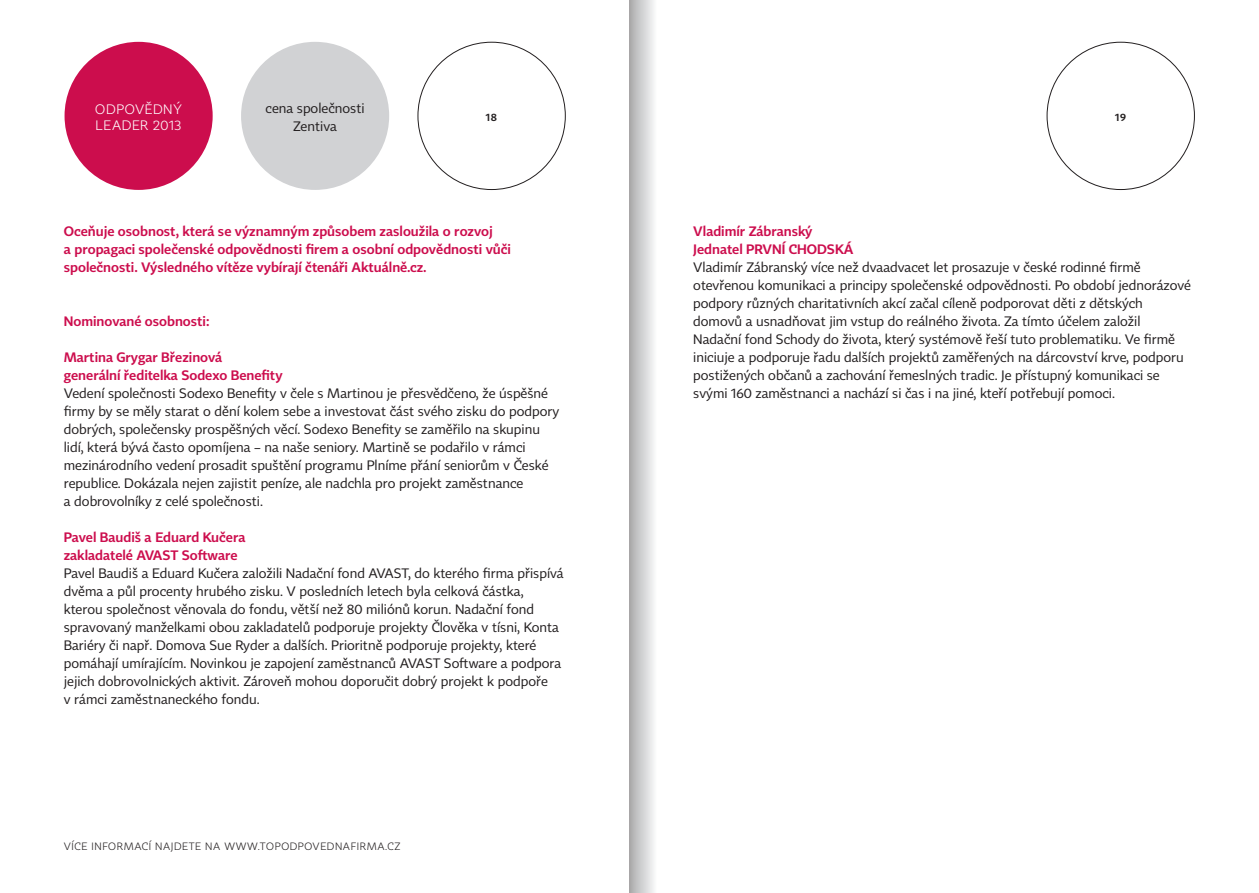
<style>
.page{position:relative;width:1259px;height:893px;background:#fff}
.page>*{position:absolute;margin:0;border:0;box-sizing:border-box;transform-origin:0 0}
.text{font:13.5px/18px "Tabac Sans";color:#231f20}
.projekt{font:300 13.5px/18px "Tabac Sans";color:#cc0d4d}
.samolepky{font:300 13.5px/16.5px "Tabac Sans";letter-spacing:.05em;color:#fff}
.text-2{font:300 10.5px "Tabac Sans";letter-spacing:.06em;color:#231f20}
.text-3{font:300 10.5px "Tabac Sans";color:#231f20}
</style>
<div class="page">
<svg style="left:629px;top:0;width:25px;height:893px;background:#c8c8c9"></svg>
<div style="left:241px;top:42px;width:148px;height:148px;background:#d1d2d4;border-radius:50%"></div>
<div style="left:65px;top:42px;width:148px;height:148px;background:#cc0d4d;border-radius:50%"></div>
<p class="samolepky" style="left:95px;top:101px;width:88px">ODPOVĚDNÝ<br>LEADER 2013</p>
<p class="text" style="left:265px;top:99px;width:101px;text-align:center">cena společnosti<br>Zentiva</p>
<p class="text-3" style="left:486px;top:111px;width:13px">18</p>
<p class="text-3" style="left:1115px;top:111px;width:12px">19</p>
<p class="projekt" style="left:64px;top:222px;width:449px">Oceňuje osobnost, která se významným způsobem zasloužila o rozvoj<br>a propagaci společenské odpovědnosti firem a osobní odpovědnosti vůči společnosti. Výsledného vítěze vybírají čtenáři Aktuálně.cz.</p>
<p class="projekt" style="left:64px;top:312px;width:147px">Nominované osobnosti:</p>
<p class="projekt" style="left:64px;top:348px;width:160px">Martina Grygar Březinová</p>
<p class="projekt" style="left:64px;top:366px;width:220px">generální ředitelka Sodexo Benefity</p>
<p class="text" style="left:64px;top:385px;width:497px">Vedení společnosti Sodexo Benefity v čele s Martinou je přesvědčeno, že úspěšné firmy by se měly starat o dění kolem sebe a investovat část svého zisku do podpory dobrých, společensky prospěšných věcí. Sodexo Benefity se zaměřilo na skupinu lidí, která bývá často opomíjena – na naše seniory. Martině se podařilo v rámci mezinárodního vedení prosadit spuštění programu Plníme přání seniorům v České republice. Dokázala nejen zajistit peníze, ale nadchla pro projekt zaměstnance<br>a dobrovolníky z celé společnosti.</p>
<p class="projekt" style="left:64px;top:528px;width:183px">Pavel Baudiš a Eduard Kučera</p>
<p class="projekt" style="left:64px;top:546px;width:175px">zakladatelé AVAST Software</p>
<p class="text" style="left:64px;top:565px;width:501px">Pavel Baudiš a Eduard Kučera založili Nadační fond AVAST, do kterého firma přispívá dvěma a půl procenty hrubého zisku. V posledních letech byla celková částka, kterou společnost věnovala do fondu, větší než 80 miliónů korun. Nadační fond spravovaný manželkami obou zakladatelů podporuje projekty Člověka v tísni, Konta Bariéry či např. Domova Sue Ryder a dalších. Prioritně podporuje projekty, které pomáhají umírajícím. Novinkou je zapojení zaměstnanců AVAST Software a podpora jejich dobrovolnických aktivit. Zároveň mohou doporučit dobrý projekt k podpoře<br>v rámci zaměstnaneckého fondu.</p>
<p class="text-2" style="left:64px;top:840px;width:338px">VÍCE INFORMACÍ NAJDETE NA WWW.TOPODPOVEDNAFIRMA.CZ</p>
<p class="projekt" style="left:693px;top:222px;width:121px">Vladimír Zábranský</p>
<p class="projekt" style="left:693px;top:240px;width:162px">Jednatel PRVNÍ CHODSKÁ</p>
<p class="text" style="left:693px;top:259px;width:499px">Vladimír Zábranský více než dvaadvacet let prosazuje v české rodinné firmě otevřenou komunikaci a principy společenské odpovědnosti. Po období jednorázové podpory různých charitativních akcí začal cíleně podporovat děti z dětských domovů a usnadňovat jim vstup do reálného života. Za tímto účelem založil Nadační fond Schody do života, který systémově řeší tuto problematiku. Ve firmě iniciuje a podporuje řadu dalších projektů zaměřených na dárcovství krve, podporu postižených občanů a zachování řemeslných tradic. Je přístupný komunikaci se svými 160 zaměstnanci a nachází si čas i na jiné, kteří potřebují pomoci.</p>
</div>
